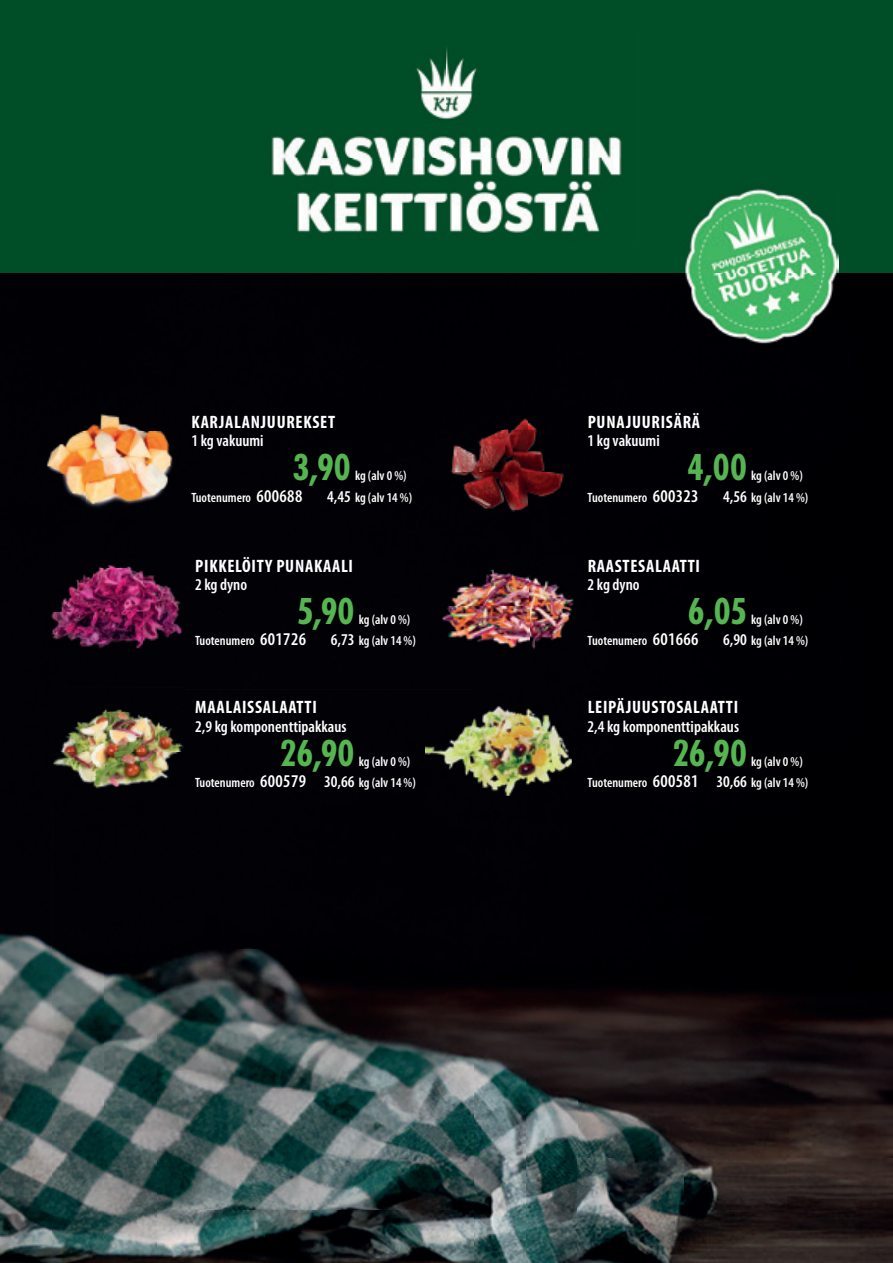
<style>
.page{position:relative;width:893px;height:1263px;background:#fff}
.page>*{position:absolute;margin:0;border:0;box-sizing:border-box;transform-origin:0 0}
.t1{font:700 39px "Futura PT Cond";color:#55b651}
.t2{font:700 condensed 18px "Myriad Pro";letter-spacing:.04em;color:#fff}
.t3{font:600 condensed 16.5px "Myriad Pro";color:#fff}
.t4{font:600 condensed 13.5px/21.3px "Myriad Pro";color:#fff}
.s1{font-size:18px}
.s2{font-size:16.5px}
</style>
<div class="page">
<div style="left:0;top:272px;width:577px;height:156px;background:#010105"></div>
<img style="left:577px;top:272px;width:106px;height:991px">
<img style="left:788px;top:272px;width:105px;height:991px">
<img style="left:683px;top:345px;width:105px;height:918px">
<img style="left:0;top:428px;width:52px;height:835px">
<img style="left:158px;top:428px;width:315px;height:835px">
<img style="left:526px;top:428px;width:52px;height:835px">
<img style="left:52px;top:518px;width:106px;height:7px">
<div style="left:473px;top:515px;width:53px;height:41px;background:#010105"></div>
<div style="left:52px;top:657px;width:106px;height:32px;background:#020105"></div>
<div style="left:473px;top:658px;width:53px;height:49px;background:#020105"></div>
<img style="left:52px;top:689px;width:53px;height:574px">
<img style="left:105px;top:793px;width:53px;height:470px">
<img style="left:473px;top:796px;width:53px;height:467px">
<img style="left:43px;top:388px;width:131px;height:130px">
<img style="left:43px;top:525px;width:151px;height:132px">
<img style="left:438px;top:388px;width:136px;height:127px">
<img style="left:426px;top:707px;width:146px;height:89px">
<img style="left:53px;top:672px;width:131px;height:121px">
<img style="left:436px;top:556px;width:140px;height:102px">
<div style="left:0;top:0;width:893px;height:272px;background:#004e28"></div>
<img style="left:681px;top:188px;width:158px;height:157px">
<img style="left:271px;top:47px;width:351px;height:186px">
<h2 class="t2" style="left:192px;top:411px;width:145px">KARJALANJUUREKSET</h2>
<p class="t3" style="left:191px;top:435px;width:74px">1 kg vakuumi</p>
<h1 class="t1" style="left:292px;top:454px;width:60px">3,90</h1>
<p class="t4" style="left:355px;top:466px;width:53px">kg (alv 0 %)</p>
<h2 class="t2" style="left:588px;top:411px;width:114px">PUNAJUURISÄRÄ</h2>
<p class="t3" style="left:587px;top:435px;width:74px">1 kg vakuumi</p>
<h1 class="t1" style="left:687px;top:454px;width:61px">4,00</h1>
<p class="t4" style="left:751px;top:466px;width:53px">kg (alv 0 %)</p>
<p class="t4" style="left:191px;top:488px;width:112px">Tuotenumero <span class="s1">600688</span></p>
<p class="t4" style="left:327px;top:488px;width:87px"><span class="s2">4,45</span> kg (alv 14 %)</p>
<p class="t4" style="left:587px;top:488px;width:112px">Tuotenumero <span class="s1">600323</span></p>
<p class="t4" style="left:723px;top:488px;width:87px"><span class="s2">4,56</span> kg (alv 14 %)</p>
<h2 class="t2" style="left:195px;top:555px;width:159px">PIKKELÖITY PUNAKAALI</h2>
<p class="t3" style="left:195px;top:579px;width:54px">2 kg dyno</p>
<h1 class="t1" style="left:297px;top:598px;width:59px">5,90</h1>
<p class="t4" style="left:359px;top:610px;width:53px">kg (alv 0 %)</p>
<h2 class="t2" style="left:588px;top:555px;width:114px">RAASTESALAATTI</h2>
<p class="t3" style="left:587px;top:579px;width:54px">2 kg dyno</p>
<h1 class="t1" style="left:688px;top:598px;width:61px">6,05</h1>
<p class="t4" style="left:751px;top:610px;width:53px">kg (alv 0 %)</p>
<p class="t4" style="left:195px;top:631px;width:112px">Tuotenumero <span class="s1">601726</span></p>
<p class="t4" style="left:331px;top:631px;width:87px"><span class="s2">6,73</span> kg (alv 14 %)</p>
<p class="t4" style="left:587px;top:631px;width:112px">Tuotenumero <span class="s1">601666</span></p>
<p class="t4" style="left:723px;top:631px;width:87px"><span class="s2">6,90</span> kg (alv 14 %)</p>
<h2 class="t2" style="left:195px;top:696px;width:123px">MAALAISSALAATTI</h2>
<p class="t3" style="left:195px;top:720px;width:153px">2,9 kg komponenttipakkaus</p>
<h1 class="t1" style="left:280px;top:739px;width:76px">26,90</h1>
<p class="t4" style="left:195px;top:752px;width:222px;text-indent:164px">kg (alv 0 %)<br>Tuotenumero <span class="s1">600579</span> <span class="s2">30,66</span> kg (alv 14 %)</p>
<h2 class="t2" style="left:588px;top:696px;width:152px">LEIPÄJUUSTOSALAATTI</h2>
<p class="t3" style="left:587px;top:720px;width:153px">2,4 kg komponenttipakkaus</p>
<h1 class="t1" style="left:672px;top:739px;width:76px">26,90</h1>
<p class="t4" style="left:587px;top:752px;width:222px;text-indent:164px">kg (alv 0 %)<br>Tuotenumero <span class="s1">600581</span> <span class="s2">30,66</span> kg (alv 14 %)</p>
</div>
